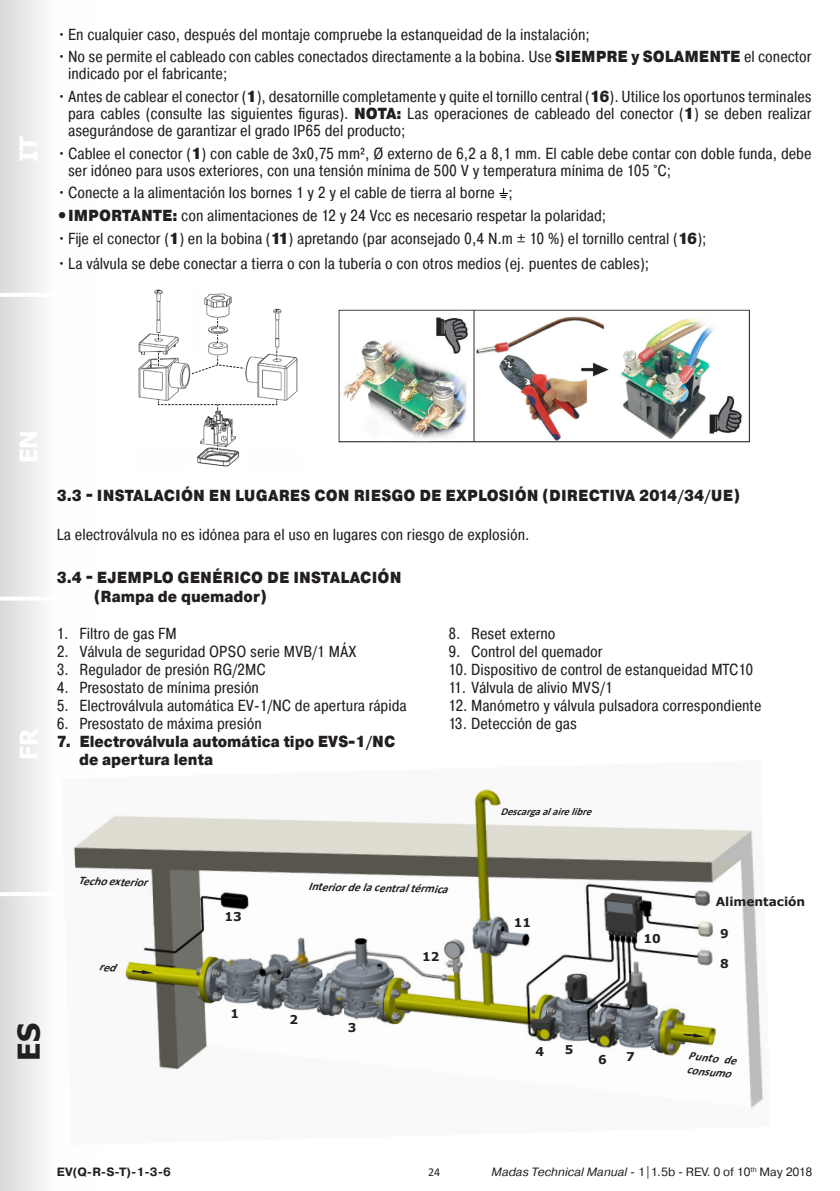
<style>
.page{position:relative;width:840px;height:1191px;background:#fff}
.page>*{position:absolute;margin:0;border:0;box-sizing:border-box;transform-origin:0 0}
.t1{font:700 30px "Tahoma";color:#231f20}
.t2{font:700 24px "Tahoma";color:#fff}
.t3{font:16px/17px "Pragmatica Cond";color:#231f20}
.t4{font:900 16px "Pragmatica Cond";color:#231f20}
.t5{font:700 12.2px "Verdana";color:#231f20}
.t6{font:12px "Pragmatica";color:#231f20}
.t7{font:700 12px "Pragmatica";color:#231f20}
.t8{font:12px "Calibri";color:#231f20}
.t9{font:italic 700 11.8px/14px "Calibri";color:#231f20}
.t10{font:italic 700 10.6px "Calibri";color:#231f20}
.s1{font-weight:900}
.s2{font-style:italic}
</style>
<div class="page">
<div style="left:0;top:0;width:99px;height:1191px;background:linear-gradient(to right,#dfe0e1,#fff)"></div>
<hr style="left:0;top:892px;width:96px;height:4px;background:#fff">
<hr style="left:0;top:596px;width:99px;height:4px;background:#fff">
<hr style="left:0;top:293px;width:99px;height:4px;background:#fff">
<svg style="left:499px;top:188px;width:8px;height:10px"></svg>
<img style="left:338px;top:309px;width:412px;height:133px">
<img style="left:708px;top:393px;width:34px;height:41px">
<img style="left:435px;top:317px;width:33px;height:37px">
<img style="left:138px;top:289px;width:160px;height:178px">
<svg style="left:158px;top:399px;width:119px;height:11px"></svg>
<svg style="left:191px;top:356px;width:54px;height:19px"></svg>
<svg style="left:276px;top:348px;width:1px;height:12px"></svg>
<svg style="left:158px;top:353px;width:1px;height:13px"></svg>
<img style="left:61px;top:760px;width:703px;height:385px">
<svg style="left:133px;top:970px;width:21px;height:4px"></svg>
<svg style="left:683px;top:1033px;width:21px;height:4px"></svg>
<svg style="left:100px;top:963px;width:18px;height:9px"></svg>
<h2 class="t2" style="left:12px;top:162px;width:28px;rotate:-90deg">IT</h2>
<p class="t3" style="left:57px;top:25px;width:534px">•En cualquier caso, después del montaje compruebe la estanqueidad de la instalación;</p>
<p class="t3" style="left:68px;top:48px;width:744px;text-indent:-11px">•No se permite el cableado con cables conectados directamente a la bobina. Use <span class="s1">SIEMPRE y SOLAMENTE</span> el conector indicado por el fabricante;</p>
<p class="t3" style="left:68px;top:88px;width:744px;text-align:justify;text-indent:-11px">•Antes de cablear el conector (<span class="s1">1</span>), desatornille completamente y quite el tornillo central (<span class="s1">16</span>). Utilice los oportunos terminales para cables (consulte las siguientes figuras). <span class="s1">NOTA:</span> Las operaciones de cableado del conector (<span class="s1">1</span>) se deben realizar asegurándose de garantizar el grado IP65 del producto;</p>
<p class="t3" style="left:68px;top:144px;width:744px;text-indent:-11px">•Cablee el conector (<span class="s1">1</span>) con cable de 3x0,75 mm², Ø externo de 6,2 a 8,1 mm. El cable debe contar con doble funda, debe ser idóneo para usos exteriores, con una tensión mínima de 500 V y temperatura mínima de 105 °C;</p>
<p class="t3" style="left:57px;top:184px;width:457px">•Conecte a la alimentación los bornes 1 y 2 y el cable de tierra al borne ;</p>
<p class="t3" style="left:57px;top:207px;width:550px"><span class="s1">•IMPORTANTE:</span> con alimentaciones de 12 y 24 Vcc es necesario respetar la polaridad;</p>
<p class="t3" style="left:57px;top:229px;width:651px">•Fije el conector (<span class="s1">1</span>) en la bobina (<span class="s1">11</span>) apretando (par aconsejado 0,4 N.m ± 10 %) el tornillo central (<span class="s1">16</span>);</p>
<p class="t3" style="left:57px;top:254px;width:593px">•La válvula se debe conectar a tierra o con la tubería o con otros medios (ej. puentes de cables);</p>
<h2 class="t2" style="left:12px;top:463px;width:35px;rotate:-90deg">EN</h2>
<h2 class="t2" style="left:12px;top:760px;width:33px;rotate:-90deg">FR</h2>
<p class="t4" style="left:57px;top:485px;width:684px">3.3 - INSTALACIÓN EN LUGARES CON RIESGO DE EXPLOSIÓN (DIRECTIVA 2014/34/UE)</p>
<p class="t3" style="left:57px;top:526px;width:474px">La electroválvula no es idónea para el uso en lugares con riesgo de explosión.</p>
<p class="t4" style="left:57px;top:567px;width:346px">3.4 - EJEMPLO GENÉRICO DE INSTALACIÓN</p>
<p class="t4" style="left:94px;top:586px;width:174px">(Rampa de quemador)</p>
<p class="t3" style="left:57px;top:625px;width:121px">1. Filtro de gas FM</p>
<p class="t3" style="left:57px;top:643px;width:301px">2. Válvula de seguridad OPSO serie MVB/1 MÁX</p>
<p class="t3" style="left:57px;top:661px;width:210px">3. Regulador de presión RG/2MC</p>
<p class="t3" style="left:57px;top:679px;width:204px">4. Presostato de mínima presión</p>
<p class="t3" style="left:57px;top:697px;width:351px">5. Electroválvula automática EV-1/NC de apertura rápida</p>
<p class="t3" style="left:57px;top:715px;width:206px">6. Presostato de máxima presión</p>
<p class="t4" style="left:57px;top:731px;width:340px">7. Electroválvula automática tipo EVS-1/NC</p>
<p class="t4" style="left:79px;top:749px;width:135px">de apertura lenta</p>
<p class="t3" style="left:448px;top:625px;width:109px">8. Reset externo</p>
<p class="t3" style="left:448px;top:643px;width:156px">9. Control del quemador</p>
<p class="t3" style="left:448px;top:661px;width:306px">10. Dispositivo de control de estanqueidad MTC10</p>
<p class="t3" style="left:448px;top:679px;width:166px">11. Válvula de alivio MVS/1</p>
<p class="t3" style="left:448px;top:697px;width:314px">12. Manómetro y válvula pulsadora correspondiente</p>
<p class="t3" style="left:448px;top:715px;width:130px">13. Detección de gas</p>
<p class="t10" style="left:500px;top:804px;width:97px">Descargaalairelibre</p>
<p class="t9" style="left:78px;top:873px;width:70px;rotate:1deg">Techo exterior</p>
<h1 class="t1" style="left:8px;top:1060px;width:39px;rotate:-90deg">ES</h1>
<p class="t5" style="left:224px;top:908px;width:19px">13</p>
<p class="t5" style="left:230px;top:1004px;width:10px">1</p>
<p class="t9" style="left:308px;top:879px;width:141px;rotate:1deg">Interior de la central térmica</p>
<p class="t5" style="left:289px;top:1011px;width:10px">2</p>
<p class="t5" style="left:347px;top:1019px;width:10px">3</p>
<p class="t5" style="left:422px;top:947px;width:19px">12</p>
<p class="t5" style="left:513px;top:913px;width:19px">11</p>
<p class="t5" style="left:643px;top:929px;width:19px">10</p>
<p class="t5" style="left:715px;top:892px;width:91px">Alimentación</p>
<p class="t5" style="left:719px;top:924px;width:10px">9</p>
<p class="t5" style="left:719px;top:954px;width:10px">8</p>
<p class="t5" style="left:535px;top:1043px;width:10px">4</p>
<p class="t5" style="left:564px;top:1041px;width:10px">5</p>
<p class="t5" style="left:598px;top:1051px;width:10px">6</p>
<p class="t5" style="left:625px;top:1048px;width:10px">7</p>
<p class="t9" style="left:688px;top:1048px;width:50px;rotate:6deg">Punto de consumo</p>
<p class="t7" style="left:57px;top:1164px;width:116px">EV(Q-R-S-T)-1-3-6</p>
<p class="t6" style="left:491px;top:1164px;width:322px"><span class="s2">Madas Technical Manual</span> - 1|1.5b - REV. 0 of 10<sup>th</sup> May 2018</p>
<p class="t8" style="left:428px;top:1163px;width:14px">24</p>
</div>
